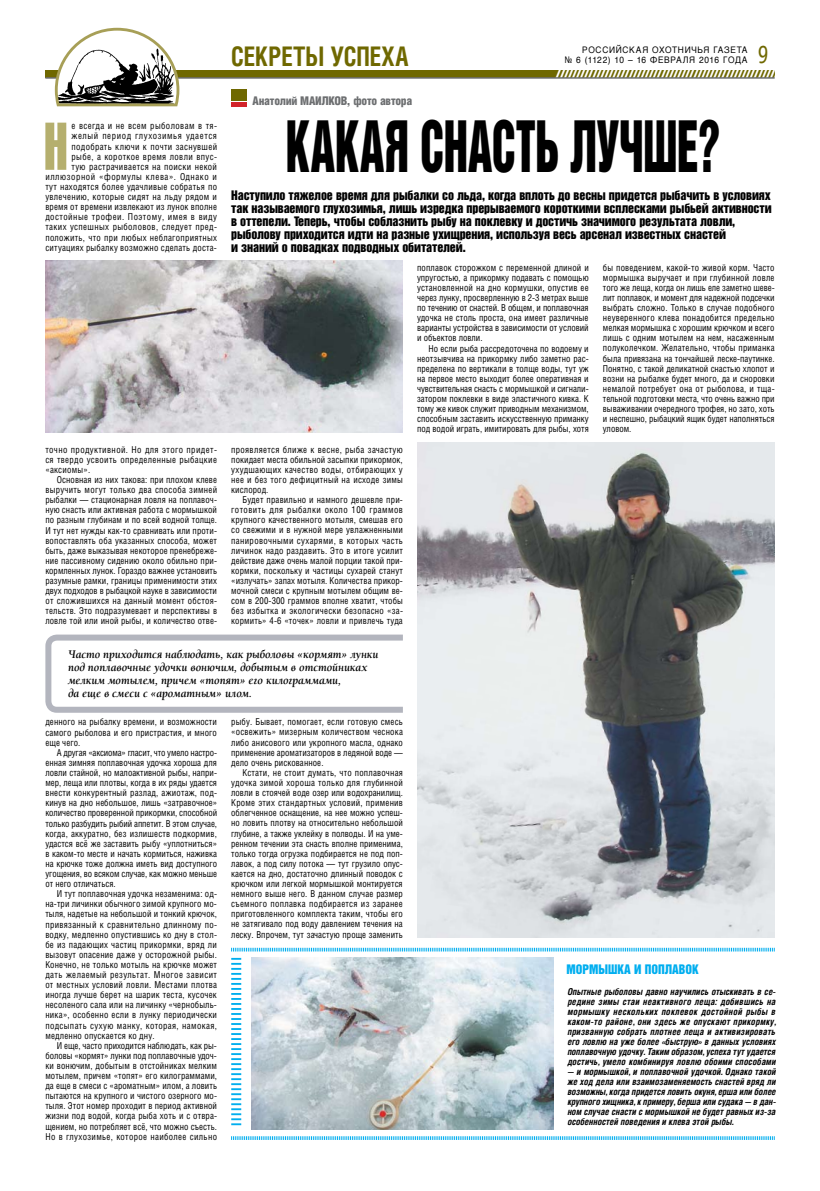
<style>
.page{position:relative;width:820px;height:1191px;background:#fff}
.page>*{position:absolute;margin:0;border:0;box-sizing:border-box;transform-origin:0 0}
.t1{font:66.2px "Helios Extra Compressed";color:#b5af6e;scale:.95 1}
.t2{font:64.6px "Helvetica Inserat LT Std";color:#000;scale:.68 1}
.t3{font:700 27px "Helios Cond";color:#6f6800;scale:.9 1}
.t4{font:26.5px "Officina Sans Book ITC";color:#6f6800;scale:.85 1}
.t5{font:12px/13px "Helvetica Inserat LT Std";letter-spacing:-.01em;color:#000}
.t6{font:italic 700 12px/13px "Alliance";color:#000;scale:.95 1}
.t7{font:900 12px "Helios Cond";letter-spacing:-.02em;color:#6d6f71}
.t8{font:12px "Helvetica Inserat LT Std";color:#00aeef}
.t9{font:9.5px/10.1px "Helios Cond";letter-spacing:.025em;color:#000;text-align:justify;scale:.95 1}
.t10{font:italic 700 9.5px/10px "Helios Cond";letter-spacing:.01em;color:#000;text-align:justify;scale:.95 1}
.t11{font:9px/10px "Helvetica";letter-spacing:.075em;color:#000;text-align:right;scale:.93 1}
</style>
<div class="page">
<div style="left:45px;top:70px;width:729px;height:8px;background:#6f6800"></div>
<hr style="left:45px;top:77px;width:729px;height:1px;background:#6d6f71">
<svg style="left:53px;top:27px;width:128px;height:80px"></svg>
<div style="left:231px;top:89px;width:16px;height:12px;background:#6f6800"></div>
<hr style="left:231px;top:102px;width:16px;height:4px;background:#d2232a">
<svg style="left:45px;top:634px;width:358px;height:79px"></svg>
<svg style="left:231px;top:947px;width:543px;height:5px;background:#98def8"></svg>
<svg style="left:231px;top:958px;width:10px;height:167px"></svg>
<svg style="left:231px;top:1136px;width:543px;height:4px;background:#7fd5f6"></svg>
<img style="left:252px;top:958px;width:301px;height:171px">
<img style="left:417px;top:442px;width:357px;height:495px">
<img style="left:45px;top:261px;width:358px;height:171px">
<svg style="left:555px;top:70px;width:220px;height:8px"></svg>
<p class="t9" style="left:45px;top:121px;width:182px;text-align:right">е всегда и не всем рыболовам в тя&shy;желый период глухозимья удается подобрать ключи к почти заснувшей<br>рыбе, а короткое время ловли впус-<br>тую растрачивается на поиски некой иллюзорной «формулы клева». Однако и тут находятся более удачливые собратья по увлечению, которые сидят на льду рядом и время от времени извлекают из лунок вполне достойные трофеи. Поэтому, имея в виду таких успешных рыболовов, следует пред&shy;положить, что при любых неблагоприятных ситуациях рыбалку возможно сделать доста-</p>
<h1 class="t1" style="left:44px;top:108px;width:27px">Н</h1>
<p class="t9" style="left:45px;top:444px;width:182px">точно продуктивной. Но для этого придет&shy;ся твердо усвоить определенные рыбацкие «аксиомы».</p>
<p class="t9" style="left:45px;top:474px;width:182px;text-indent:11px">Основная из них такова: при плохом клеве выручить могут только два способа зимней рыбалки — стационарная ловля на поплавоч&shy;ную снасть или активная работа с мормышкой по разным глубинам и по всей водной толще.<br>И тут нет нужды как-то сравнивать или проти&shy;вопоставлять оба указанных способа, может быть, даже выказывая некоторое пренебреже&shy;ние пассивному сидению около обильно при&shy;кормленных лунок. Гораздо важнее установить разумные рамки, границы применимости этих двух подходов в рыбацкой науке в зависимости от сложившихся на данный момент обстоя&shy;тельств. Это подразумевает и перспективы в ловле той или иной рыбы, и количество отве-</p>
<p class="t11" style="left:564px;top:45px;width:198px">РОССИЙСКАЯ ОХОТНИЧЬЯ ГАЗЕТА<br>№ 6 (1122) 10 – 16 февраля 2016 ГОДА</p>
<h3 class="t3" style="left:231px;top:40px;width:30px">Секреты</h3>
<h3 class="t3" style="left:331px;top:40px;width:16px">успеха</h3>
<h3 class="t4" style="left:757px;top:39px;width:15px">9</h3>
<p class="t7" style="left:252px;top:94px;width:161px">Анатолий МАИЛКОВ, фото автора</p>
<h2 class="t2" style="left:285px;top:108px;width:37px">КАКАЯ</h2>
<h2 class="t2" style="left:420px;top:108px;width:442px">СНАСТЬ ЛУЧШЕ?</h2>
<p class="t5" style="left:231px;top:189px;width:541px">Наступило тяжелое время для рыбалки со льда, когда вплоть до весны придется рыбачить в условиях так называемого глухозимья, лишь изредка прерываемого короткими всплесками рыбьей активности в оттепели. Теперь, чтобы соблазнить рыбу на поклевку и достичь значимого результата ловли, рыболову приходится идти на разные ухищрения, используя весь арсенал известных снастей<br>и знаний о повадках подводных обитателей.</p>
<p class="t9" style="left:231px;top:444px;width:182px">проявляется ближе к весне, рыба зачастую покидает места обильной засыпки прикормок, ухудшающих качество воды, отбирающих у нее и без того дефицитный на исходе зимы кислород.</p>
<p class="t9" style="left:231px;top:494px;width:182px;text-indent:11px">Будет правильно и намного дешевле при&shy;готовить для рыбалки около 100 граммов крупного качественного мотыля, смешав его со свежими и в нужной мере увлажненными панировочными сухарями, в которых часть личинок надо раздавить. Это в итоге усилит действие даже очень малой порции такой при&shy;кормки, поскольку и частицы сухарей станут «излучать» запах мотыля. Количества прикор&shy;мочной смеси с крупным мотылем общим ве&shy;сом в 200-300 граммов вполне хватит, чтобы без избытка и экологически безопасно «за&shy;кормить» 4-6 «точек» ловли и привлечь туда</p>
<p class="t9" style="left:417px;top:262px;width:182px">поплавок сторожком с переменной длиной и упругостью, а прикормку подавать с помощью установленной на дно кормушки, опустив ее через лунку, просверленную в 2-3 метрах выше по течению от снастей. В общем, и поплавочная удочка не столь проста, она имеет различные варианты устройства в зависимости от условий и объектов ловли.</p>
<p class="t9" style="left:417px;top:343px;width:182px;text-indent:11px">Но если рыба рассредоточена по водоему и неотзывчива на прикормку либо заметно рас&shy;пределена по вертикали в толще воды, тут уж на первое место выходит более оперативная и чувствительная снасть с мормышкой и сигнали&shy;затором поклевки в виде эластичного кивка. К тому же кивок служит приводным механизмом, способным заставить искусственную приманку под водой играть, имитировать для рыбы, хотя</p>
<p class="t9" style="left:602px;top:262px;width:182px">бы поведением, какой-то живой корм. Часто мормышка выручает и при глубинной ловле того же леща, когда он лишь еле заметно шеве&shy;лит поплавок, и момент для надежной подсечки выбрать сложно. Только в случае подобного неуверенного клева понадобится предельно мелкая мормышка с хорошим крючком и всего лишь с одним мотылем на нем, насаженным полуколечком. Желательно, чтобы приманка была привязана на тончайшей леске-паутинке.<br>Понятно, с такой деликатной снастью хлопот и возни на рыбалке будет много, да и сноровки немалой потребует она от рыболова, и тща&shy;тельной подготовки места, что очень важно при вываживании очередного трофея, но зато, хоть и неспешно, рыбацкий ящик будет наполняться уловом.</p>
<p class="t6" style="left:68px;top:647px;width:328px">Часто приходится наблюдать, как рыболовы «кормят» лунки под поплавочные удочки вонючим, добытым в отстойниках мелким мотылем, причем «топят» его килограммами,<br>да еще в смеси с «ароматным» илом.</p>
<p class="t9" style="left:45px;top:717px;width:182px">денного на рыбалку времени, и возможности самого рыболова и его пристрастия, и много еще чего.</p>
<p class="t9" style="left:45px;top:747px;width:182px;text-indent:11px">А другая «аксиома» гласит, что умело настро&shy;енная зимняя поплавочная удочка хороша для ловли стайной, но малоактивной рыбы, напри&shy;мер, леща или плотвы, когда в их ряды удается внести конкурентный разлад, ажиотаж, под&shy;кинув на дно небольшое, лишь «затравочное» количество проверенной прикормки, способной только разбудить рыбий аппетит. В этом случае, когда, аккуратно, без излишеств подкормив, удастся всё же заставить рыбу «уплотниться» в каком-то месте и начать кормиться, наживка на крючке тоже должна иметь вид доступного угощения, во всяком случае, как можно меньше от него отличаться.</p>
<p class="t9" style="left:45px;top:888px;width:182px;text-indent:11px">И тут поплавочная удочка незаменима: од&shy;на-три личинки обычного зимой крупного мо&shy;тыля, надетые на небольшой и тонкий крючок, привязанный к сравнительно длинному по&shy;водку, медленно опустившись ко дну в стол&shy;бе из падающих частиц прикормки, вряд ли вызовут опасение даже у осторожной рыбы.<br>Конечно, не только мотыль на крючке может дать желаемый результат. Многое зависит от местных условий ловли. Местами плотва иногда лучше берет на шарик теста, кусочек несоленого сала или на личинку «чернобыль&shy;ника», особенно если в лунку периодически подсыпать сухую манку, которая, намокая, медленно опускается ко дну.</p>
<p class="t9" style="left:45px;top:1040px;width:182px;text-indent:11px">И еще, часто приходится наблюдать, как ры&shy;боловы «кормят» лунки под поплавочные удоч&shy;ки вонючим, добытым в отстойниках мелким мотылем, причем «топят» его килограммами, да еще в смеси с «ароматным» илом, а ловить пытаются на крупного и чистого озерного мо&shy;тыля. Этот номер проходит в период активной жизни под водой, когда рыба хоть и с отвра&shy;щением, но потребляет всё, что можно съесть.<br>Но в глухозимье, которое наиболее сильно</p>
<p class="t9" style="left:231px;top:717px;width:182px">рыбу. Бывает, помогает, если готовую смесь «освежить» мизерным количеством чеснока либо анисового или укропного масла, однако применение ароматизаторов в ледяной воде — дело очень рискованное.</p>
<p class="t9" style="left:231px;top:767px;width:182px;text-indent:11px">Кстати, не стоит думать, что поплавочная удочка зимой хороша только для глубинной ловли в стоячей воде озер или водохранилищ.<br>Кроме этих стандартных условий, применив облегченное оснащение, на нее можно успеш&shy;но ловить плотву на относительно небольшой глубине, а также уклейку в полводы. И на уме&shy;ренном течении эта снасть вполне применима, только тогда огрузка подбирается не под поп&shy;лавок, а под силу потока — тут грузило опус&shy;кается на дно, достаточно длинный поводок с крючком или легкой мормышкой монтируется немного выше него. В данном случае размер съемного поплавка подбирается из заранее приготовленного комплекта таким, чтобы его не затягивало под воду давлением течения на леску. Впрочем, тут зачастую проще заменить</p>
<p class="t8" style="left:566px;top:962px;width:114px">МОРМЫШКА ИПОПЛАВОК</p>
<p class="t10" style="left:567px;top:986px;width:221px">Опытные рыболовы давно научились отыскивать в се&shy;редине зимы стаи неактивного леща: добившись на мормышку нескольких поклевок достойной рыбы в каком-то районе, они здесь же опускают прикормку, призванную собрать плотнее леща и активизировать его ловлю на уже более «быструю» в данных условиях поплавочную удочку. Таким образом, успеха тут удается достичь, умело комбинируя ловлю обоими способами</p>
<p class="t10" style="left:567px;top:1066px;width:221px">— и мормышкой, и поплавочной удочкой. Однако такой же ход дела или взаимозаменяемость снастей вряд ли возможны, когда придется ловить окуня, ерша или более крупного хищника, к примеру, берша или судака — в дан&shy;ном случае снасти с мормышкой не будет равных из-за особенностей поведения и клева этой рыбы.</p>
</div>
